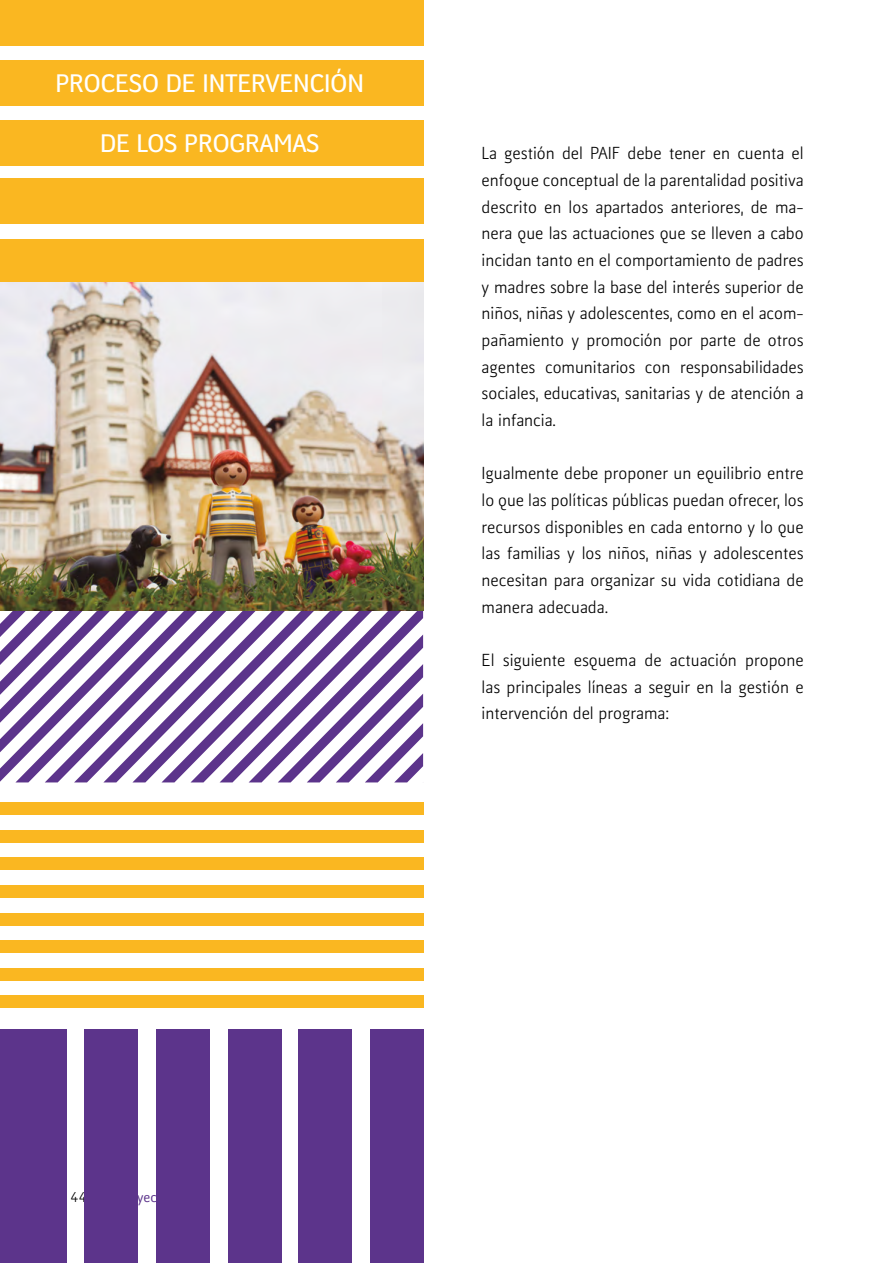
<style>
.page{position:relative;width:893px;height:1263px;background:#fff}
.page>*{position:absolute;margin:0;border:0;box-sizing:border-box;transform-origin:0 0}
.t1{font:700 24px "Kofi Pure Sans";color:#fff}
.t2{font:16.5px/26.7px "Kofi Pure Sans";color:#000;text-align:justify}
.t3{font:13.5px "Kofi Pure Sans";color:#000}
</style>
<div class="page">
<div style="left:228px;top:1029px;width:53px;height:234px;background:#5c348b"></div>
<div style="left:156px;top:1029px;width:54px;height:234px;background:#5c348b"></div>
<div style="left:298px;top:1029px;width:53px;height:234px;background:#5c348b"></div>
<div style="left:370px;top:1029px;width:54px;height:234px;background:#5c348b"></div>
<div style="left:84px;top:1029px;width:54px;height:234px;background:#5c348b"></div>
<div style="left:0;top:1029px;width:67px;height:234px;background:#5c348b"></div>
<div style="left:0;top:120px;width:423px;height:45px;background:#fab721"></div>
<div style="left:0;top:239px;width:423px;height:45px;background:#fab721"></div>
<div style="left:0;top:60px;width:423px;height:45px;background:#fab721"></div>
<div style="left:0;top:179px;width:423px;height:45px;background:#fab721"></div>
<div style="left:0;top:0;width:423px;height:45px;background:#fab721"></div>
<div style="left:0;top:885px;width:423px;height:13px;background:#fab721"></div>
<div style="left:0;top:830px;width:423px;height:13px;background:#fab721"></div>
<div style="left:0;top:857px;width:423px;height:13px;background:#fab721"></div>
<div style="left:0;top:803px;width:423px;height:12px;background:#fab721"></div>
<div style="left:0;top:968px;width:423px;height:12px;background:#fab721"></div>
<div style="left:0;top:940px;width:423px;height:13px;background:#fab721"></div>
<div style="left:0;top:995px;width:423px;height:13px;background:#fab721"></div>
<div style="left:0;top:913px;width:423px;height:12px;background:#fab721"></div>
<svg style="left:0;top:610px;width:423px;height:172px"></svg>
<img style="left:0;top:283px;width:423px;height:327px">
<h1 class="t1" style="left:56px;top:66px;width:310px">PROCESO DE INTERVENCIÓN</h1>
<h1 class="t1" style="left:100px;top:126px;width:221px">DE LOS PROGRAMAS</h1>
<p class="t2" style="left:482px;top:140px;width:324px">La gestión del PAIF debe tener en cuenta el enfoque conceptual de la parentalidad positiva descrito en los apartados anteriores, de ma&shy;nera que las actuaciones que se lleven a cabo incidan tanto en el comportamiento de padres y madres sobre la base del interés superior de niños, niñas y adolescentes, como en el acom&shy;pañamiento y promoción por parte de otros agentes comunitarios con responsabilidades sociales, educativas, sanitarias y de atención a la infancia.</p>
<p class="t2" style="left:482px;top:460px;width:324px">Igualmente debe proponer un equilibrio entre lo que las políticas públicas puedan ofrecer, los recursos disponibles en cada entorno y lo que las familias y los niños, niñas y adolescentes necesitan para organizar su vida cotidiana de manera adecuada.</p>
<p class="t2" style="left:482px;top:647px;width:324px">El siguiente esquema de actuación propone las principales líneas a seguir en la gestión e intervención del programa:</p>
<p class="t3" style="left:71px;top:1188px;width:18px">44</p>
</div>
